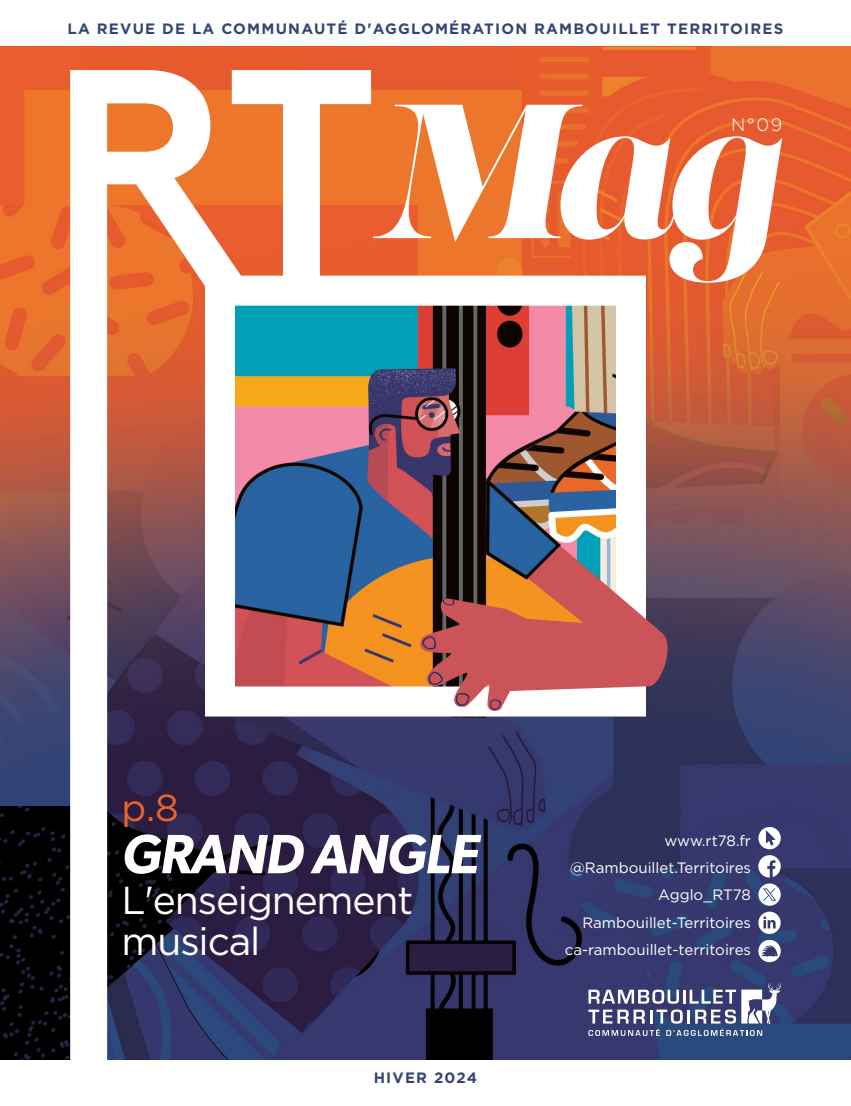
<style>
.page{position:relative;width:851px;height:1106px;background:#fff}
.page>*{position:absolute;margin:0;border:0;box-sizing:border-box;transform-origin:0 0}
.t1{font:italic 600 55.5px "Gibson";letter-spacing:-.02em;color:#fff}
.t2{font:39px/41.1px "Gotham";letter-spacing:-.03em;color:#fff}
.t3{font:37.5px "Gotham";color:#ec6528}
.t4{font:300 18px "Gotham";color:#fff}
.t5{font:15px/27.5px "Gotham";color:#fff;text-align:right}
.t6{font:700 15px "Gotham";letter-spacing:.08em;color:#364574}
</style>
<div class="page">
<img style="left:0;top:46px;width:850px;height:1014px">
<svg style="left:373px;top:105px;width:409px;height:178px"></svg>
<svg style="left:70px;top:70px;width:301px;height:990px"></svg>
<svg style="left:588px;top:983px;width:192px;height:52px"></svg>
<svg style="left:418px;top:546px;width:257px;height:167px;fill:#ca5457"></svg>
<svg style="left:455px;top:693px;width:14px;height:13px"></svg>
<svg style="left:489px;top:699px;width:12px;height:11px"></svg>
<svg style="left:428px;top:671px;width:15px;height:14px"></svg>
<svg style="left:422px;top:636px;width:14px;height:13px"></svg>
<svg style="left:442px;top:599px;width:12px;height:6px"></svg>
<svg style="left:758px;top:855px;width:22px;height:22px"></svg>
<svg style="left:758px;top:827px;width:22px;height:22px"></svg>
<svg style="left:758px;top:883px;width:22px;height:22px"></svg>
<svg style="left:758px;top:911px;width:22px;height:51px"></svg>
<p class="t6" style="left:68px;top:20px;width:717px">LA REVUE DE LA COMMUNAUTÉ D'AGGLOMÉRATION RAMBOUILLET TERRITOIRES</p>
<p class="t4" style="left:731px;top:113px;width:52px">N°09</p>
<h3 class="t3" style="left:122px;top:784px;width:59px">p.8</h3>
<h1 class="t1" style="left:122px;top:821px;width:359px">GRAND ANGLE</h1>
<h2 class="t2" style="left:122px;top:879px;width:293px">L'enseignement musical</h2>
<p class="t6" style="left:373px;top:1069px;width:105px">HIVER 2024</p>
<p class="t5" style="left:564px;top:826px;width:188px">www.rt78.fr @Rambouillet.Territoires<br>Agglo_RT78<br>Rambouillet-Territoires ca-rambouillet-territoires</p>
</div>
